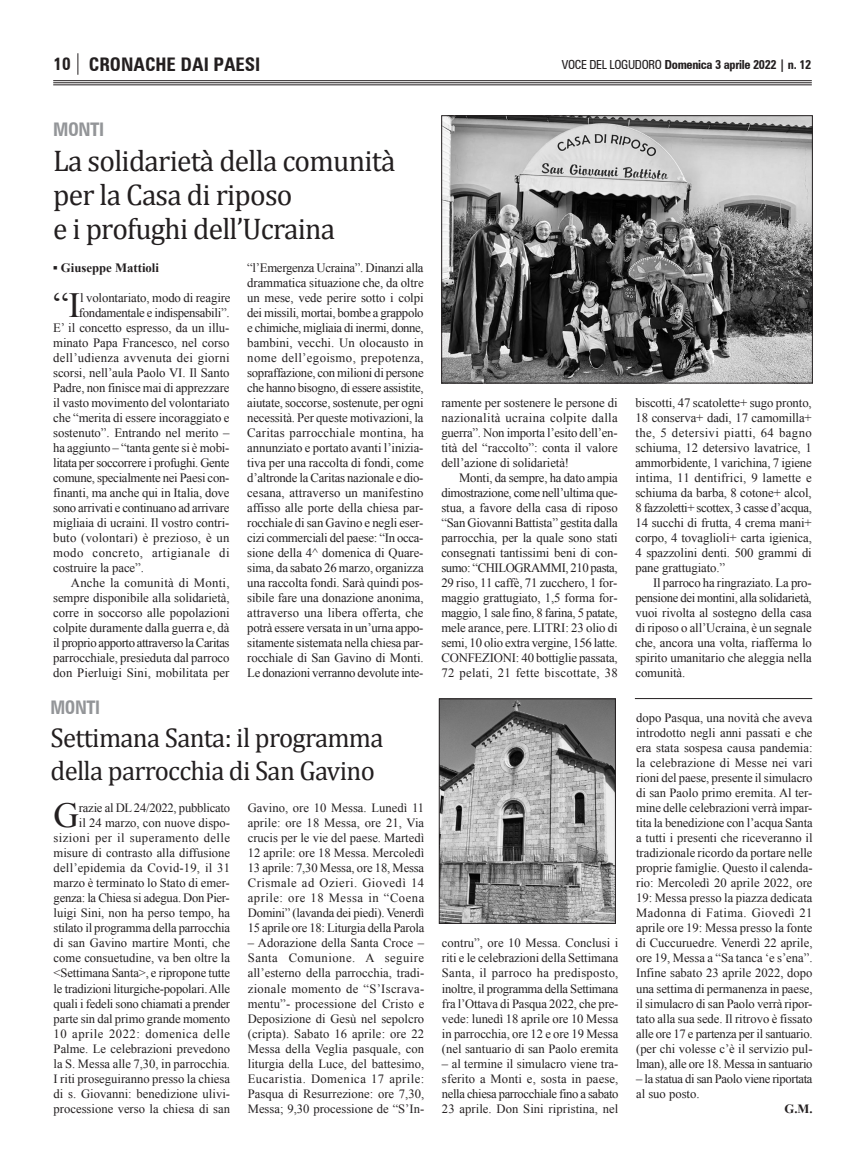
<style>
.page{position:relative;width:865px;height:1170px;background:#fff}
.page>*{position:absolute;margin:0;border:0;box-sizing:border-box;transform-origin:0 0}
.t1{font:35.38px "Times New Roman";color:#231f20}
.t2{font:35.25px "Times New Roman";color:#231f20}
.t3{font:30px "Cambria";letter-spacing:-.025em;color:#231f20}
.t4{font:27.25px "Cambria";letter-spacing:-.025em;color:#231f20}
.t5{font:700 condensed 18.75px "Zurich BT";color:#231f20}
.t6{font:700 condensed 18.75px "Zurich BT";letter-spacing:-.025em;color:#939598}
.t7{font:700 condensed 18.75px "Zurich BT";letter-spacing:-.025em;color:#939598;scale:.95 1}
.t8{font:700 condensed 17.5px "Zurich BT";color:#231f20}
.t9{font:12.75px/15px "Times New Roman";letter-spacing:-.005em;color:#231f20;text-align:justify}
.t10{font:12.75px "Times New Roman";letter-spacing:-.025em;color:#231f20}
.t11{font:12.75px "Times New Roman";letter-spacing:.02em;color:#231f20}
.t12{font:12.75px "Times New Roman";letter-spacing:.015em;color:#231f20}
.t13{font:12.75px "Times New Roman";letter-spacing:.03em;color:#231f20}
.t14{font:700 12.75px "Times New Roman";color:#231f20}
.t15{font:12.62px/15px "Times New Roman";color:#231f20;text-align:justify}
.t16{font:12.62px/15px "Times New Roman";letter-spacing:-.025em;color:#231f20}
.t17{font:700 12.62px "Times New Roman";color:#231f20}
.t18{font:700 condensed 12.5px "Zurich BT";letter-spacing:-.025em;color:#231f20}
.s1{font-weight:400}
</style>
<div class="page">
<svg style="left:78px;top:53px;width:1px;height:22px"></svg>
<hr style="left:53px;top:80px;width:758px;height:1px;background:#231f20">
<hr style="left:53px;top:82px;width:758px;height:1px;background:#231f20">
<hr style="left:53px;top:84px;width:758px;height:1px;background:#231f20">
<img style="left:443px;top:117px;width:367px;height:264px">
<div style="left:441px;top:115px;width:371px;height:268px;border:1px solid #231f20"></div>
<img style="left:441px;top:700px;width:172px;height:221px">
<div style="left:439px;top:698px;width:176px;height:225px;border:1px solid #231f20"></div>
<hr style="left:635px;top:698px;width:177px;height:1px;background:#231f20">
<p class="t8" style="left:53px;top:54px;width:19px">10</p>
<p class="t5" style="left:89px;top:53px;width:173px">CRONACHE DAI PAESI</p>
<p class="t18" style="left:562px;top:57px;width:251px"><span class="s1">VOCE DEL LOGUDORO</span> Domenica 3 aprile 2022 | n. 12</p>
<p class="t6" style="left:53px;top:118px;width:52px">MONTI</p>
<p class="t3" style="left:53px;top:143px;width:344px">La solidarietà della comunità</p>
<p class="t3" style="left:53px;top:176px;width:241px">per la Casa di riposo</p>
<p class="t3" style="left:53px;top:210px;width:283px">e i profughi dell’Ucraina</p>
<p class="t14" style="left:53px;top:261px;width:107px">▪ Giuseppe Mattioli</p>
<p class="t1" style="left:53px;top:285px;width:29px">“I</p>
<p class="t9" style="left:80px;top:290px;width:152px">l volontariato, modo di reagire</p>
<p class="t10" style="left:79px;top:306px;width:152px">fondamentale e indispensabili”.</p>
<p class="t9" style="left:53px;top:320px;width:178px">E’ il concetto espresso, da un illu-</p>
<p class="t9" style="left:53px;top:335px;width:178px">minato Papa Francesco, nel corso</p>
<p class="t11" style="left:53px;top:351px;width:178px">dell’udienza avvenuta dei giorni</p>
<p class="t9" style="left:53px;top:365px;width:178px">scorsi, nell’aula Paolo VI. Il Santo</p>
<p class="t9" style="left:53px;top:380px;width:178px">Padre, non finisce mai di apprezzare</p>
<p class="t9" style="left:53px;top:395px;width:178px">il vasto movimento del volontariato</p>
<p class="t9" style="left:53px;top:410px;width:178px">che “merita di essere incoraggiato e</p>
<p class="t9" style="left:53px;top:425px;width:178px">sostenuto”. Entrando nel merito –</p>
<p class="t9" style="left:53px;top:440px;width:178px">ha aggiunto – “tanta gente si è mobi-</p>
<p class="t10" style="left:53px;top:456px;width:178px">litata per soccorrere i profughi. Gente</p>
<p class="t9" style="left:53px;top:470px;width:178px">comune, specialmente nei Paesi con-</p>
<p class="t9" style="left:53px;top:485px;width:178px">finanti, ma anche qui in Italia, dove</p>
<p class="t10" style="left:53px;top:501px;width:178px">sono arrivati e continuano ad arrivare</p>
<p class="t9" style="left:53px;top:515px;width:178px">migliaia di ucraini. Il vostro contri-</p>
<p class="t12" style="left:53px;top:531px;width:178px">buto (volontari) è prezioso, è un</p>
<p class="t13" style="left:53px;top:546px;width:178px">modo concreto, artigianale di</p>
<p class="t9" style="left:53px;top:560px;width:92px">costruire la pace”.</p>
<p class="t9" style="left:53px;top:575px;width:178px;text-indent:18px">Anche la comunità di Monti, sempre disponibile alla solidarietà, corre in soccorso alle popolazioni colpite duramente dalla guerra e, dà il proprio apporto attraverso la Caritas parrocchiale, presieduta dal parroco don Pierluigi Sini, mobilitata per</p>
<p class="t9" style="left:247px;top:260px;width:178px">“l’Emergenza Ucraina”. Dinanzi alla drammatica situazione che, da oltre un mese, vede perire sotto i colpi dei missili, mortai, bombe a grappolo e chimiche, migliaia di inermi, donne, bambini, vecchi. Un olocausto in nome dell’egoismo, prepotenza, sopraffazione, con milioni di persone che hanno bisogno, di essere assistite, aiutate, soccorse, sostenute, per ogni necessità. Per queste motivazioni, la Caritas parrocchiale montina, ha annunziato e portato avanti l’inizia&shy;tiva per una raccolta di fondi, come d’altronde la Caritas nazionale e dio&shy;cesana, attraverso un manifestino affisso alle porte della chiesa par&shy;rocchiale di san Gavino e negli eser&shy;cizi commerciali del paese: “In occa&shy;sione della 4^ domenica di Quare&shy;sima, da sabato 26 marzo, organizza una raccolta fondi. Sarà quindi pos&shy;sibile fare una donazione anonima, attraverso una libera offerta, che potrà essere versata in un’urna appo&shy;sitamente sistemata nella chiesa par&shy;rocchiale di San Gavino di Monti.<br>Le donazioni verranno devolute inte-</p>
<p class="t7" style="left:51px;top:695px;width:53px">MONTI</p>
<p class="t4" style="left:51px;top:721px;width:334px">Settimana Santa: il programma</p>
<p class="t4" style="left:51px;top:754px;width:326px">della parrocchia di San Gavino</p>
<p class="t9" style="left:441px;top:395px;width:178px">ramente per sostenere le persone di nazionalità ucraina colpite dalla guerra”. Non importa l’esito dell’en&shy;tità del “raccolto”: conta il valore dell’azione di solidarietà!</p>
<p class="t9" style="left:441px;top:470px;width:178px;text-indent:18px">Monti, da sempre, ha dato ampia dimostrazione, come nell’ultima que&shy;stua, a favore della casa di riposo “San Giovanni Battista” gestita dalla parrocchia, per la quale sono stati consegnati tantissimi beni di con&shy;sumo: “CHILOGRAMMI, 210 pasta, 29 riso, 11 caffè, 71 zucchero, 1 for&shy;maggio grattugiato, 1,5 forma for&shy;maggio, 1 sale fino, 8 farina, 5 patate, mele arance, pere. LITRI: 23 olio di semi, 10 olio extra vergine, 156 latte.<br>CONFEZIONI: 40 bottiglie passata, 72 pelati, 21 fette biscottate, 38</p>
<p class="t2" style="left:54px;top:795px;width:27px">G</p>
<p class="t15" style="left:54px;top:800px;width:178px;text-align:right">razie al DL 24/2022, pubblicato<br>il 24 marzo, con nuove dispo&shy;sizioni per il superamento delle misure di contrasto alla diffusione dell’epidemia da Covid-19, il 31 marzo è terminato lo Stato di emer&shy;genza: la Chiesa si adegua. Don Pier&shy;luigi Sini, non ha perso tempo, ha stilato il programma della parrocchia di san Gavino martire Monti, che come consuetudine, va ben oltre la &lt;Settimana Santa&gt;, e ripropone tutte le tradizioni liturgiche-popolari. Alle quali i fedeli sono chiamati a prender parte sin dal primo grande momento 10 aprile 2022: domenica delle Palme. Le celebrazioni prevedono la S. Messa alle 7,30, in parrocchia.<br>I riti proseguiranno presso la chiesa di s. Giovanni: benedizione ulivi&shy;processione verso la chiesa di san</p>
<p class="t15" style="left:248px;top:800px;width:178px">Gavino, ore 10 Messa. Lunedì 11 aprile: ore 18 Messa, ore 21, Via crucis per le vie del paese. Martedì 12 aprile: ore 18 Messa. Mercoledì 13 aprile: 7,30 Messa, ore 18, Messa Crismale ad Ozieri. Giovedì 14 aprile: ore 18 Messa in “Coena Domini” (lavanda dei piedi). Venerdì 15 aprile ore 18: Liturgia della Parola</p>
<p class="t15" style="left:248px;top:935px;width:178px">– Adorazione della Santa Croce – Santa Comunione. A seguire all’esterno della parrocchia, tradi&shy;zionale momento de “S’Iscrava&shy;mentu”- processione del Cristo e Deposizione di Gesù nel sepolcro (cripta). Sabato 16 aprile: ore 22<br>Messa della Veglia pasquale, con liturgia della Luce, del battesimo, Eucaristia. Domenica 17 aprile:<br>Pasqua di Resurrezione: ore 7,30, Messa; 9,30 processione de “S’In-</p>
<p class="t15" style="left:442px;top:935px;width:178px">contru”, ore 10 Messa. Conclusi i riti e le celebrazioni della Settimana Santa, il parroco ha predisposto, inoltre, il programma della Settimana fra l’Ottava di Pasqua 2022, che pre&shy;vede: lunedì 18 aprile ore 10 Messa in parrocchia, ore 12 e ore 19 Messa (nel santuario di san Paolo eremita</p>
<p class="t15" style="left:442px;top:1055px;width:178px">– al termine il simulacro viene tra&shy;sferito a Monti e, sosta in paese, nella chiesa parrocchiale fino a sabato 23 aprile. Don Sini ripristina, nel</p>
<p class="t9" style="left:635px;top:395px;width:178px">biscotti, 47 scatolette+ sugo pronto, 18 conserva+ dadi, 17 camomilla+ the, 5 detersivi piatti, 64 bagno schiuma, 12 detersivo lavatrice, 1 ammorbidente, 1 varichina, 7 igiene intima, 11 dentifrici, 9 lamette e schiuma da barba, 8 cotone+ alcol, 8 fazzoletti+ scottex, 3 casse d’acqua, 14 succhi di frutta, 4 crema mani+ corpo, 4 tovaglioli+ carta igienica, 4 spazzolini denti. 500 grammi di pane grattugiato.”</p>
<p class="t9" style="left:635px;top:575px;width:178px;text-indent:18px">Il parroco ha ringraziato. La pro&shy;pensione dei montini, alla solidarietà, vuoi rivolta al sostegno della casa di riposo o all’Ucraina, è un segnale che, ancora una volta, riafferma lo spirito umanitario che aleggia nella comunità.</p>
<p class="t15" style="left:636px;top:710px;width:178px">dopo Pasqua, una novità che aveva introdotto negli anni passati e che era stata sospesa causa pandemia: la celebrazione di Messe nei vari rioni del paese, presente il simulacro di san Paolo primo eremita. Al ter&shy;mine delle celebrazioni verrà impar&shy;tita la benedizione con l’acqua Santa a tutti i presenti che riceveranno il tradizionale ricordo da portare nelle proprie famiglie. Questo il calenda&shy;rio: Mercoledì 20 aprile 2022, ore 19: Messa presso la piazza dedicata Madonna di Fatima. Giovedì 21 aprile ore 19: Messa presso la fonte di Cuccuruedre. Venerdì 22 aprile, ore 19, Messa a “Sa tanca ‘e s’ena”.<br>Infine sabato 23 aprile 2022, dopo una settima di permanenza in paese, il simulacro di san Paolo verrà ripor&shy;tato alla sua sede. Il ritrovo è fissato alle ore 17 e partenza per il santuario. (per chi volesse c’è il servizio pul&shy;lman), alle ore 18. Messa in santuario</p>
<p class="t16" style="left:636px;top:1070px;width:178px">– la statua di san Paolo viene riportata al suo posto.</p>
<p class="t17" style="left:784px;top:1101px;width:30px">G.M.</p>
</div>
